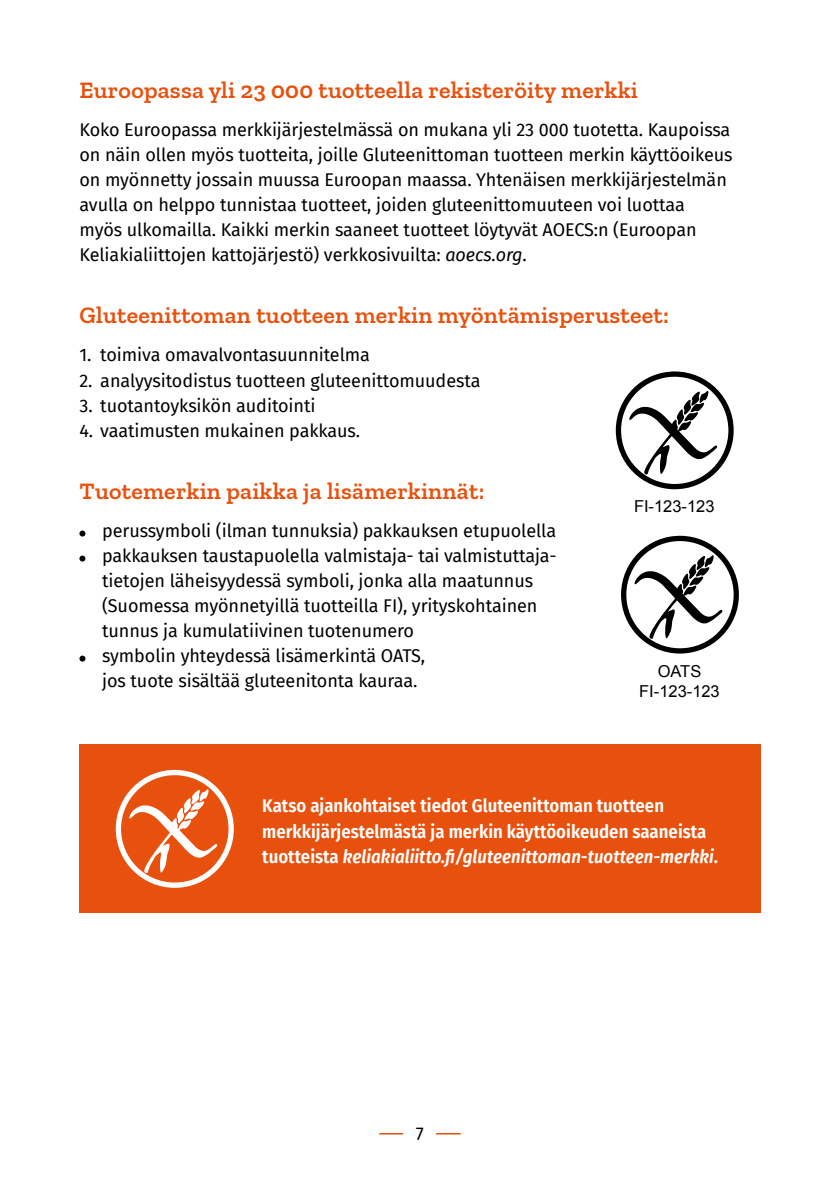
<style>
.page{position:relative;width:840px;height:1191px;background:#fff}
.page>*{position:absolute;margin:0;border:0;box-sizing:border-box;transform-origin:0 0}
.t1{font:600 24px "Zilla Slab";letter-spacing:.01em;color:#e8510d}
.t2{font:600 18.4px/25.4px "Fira Sans Condensed";letter-spacing:.005em;color:#fff}
.t3{font:18px/25px "Fira Sans";letter-spacing:-.005em;color:#000}
.t4{font:16.4px/20.2px "Arial";color:#000;text-align:center}
.s1{font-style:italic}
</style>
<div class="page">
<hr style="left:379px;top:1133px;width:81px;height:1px;background:#e8510d">
<div style="left:403px;top:1122px;width:33px;height:25px;background:#fff"></div>
<svg style="left:79px;top:530px;width:6px;height:6px"></svg>
<svg style="left:79px;top:555px;width:6px;height:6px"></svg>
<svg style="left:79px;top:655px;width:6px;height:6px"></svg>
<div style="left:79px;top:744px;width:681px;height:169px;background:#e8510d"></div>
<svg style="left:115px;top:769px;width:119px;height:119px"></svg>
<svg style="left:621px;top:535px;width:117px;height:119px"></svg>
<svg style="left:615px;top:371px;width:118px;height:118px"></svg>
<h1 class="t1" style="left:79px;top:77px;width:559px">Euroopassa yli 23 000 tuotteella rekisteröity merkki</h1>
<p class="t3" style="left:79px;top:117px;width:654px">Koko Euroopassa merkkijärjestelmässä on mukana yli 23 000 tuotetta. Kaupoissa on näin ollen myös tuotteita, joille Gluteenittoman tuotteen merkin käyttöoikeus on myönnetty jossain muussa Euroopan maassa. Yhtenäisen merkkijärjestelmän avulla on helppo tunnistaa tuotteet, joiden gluteenittomuuteen voi luottaa<br>myös ulkomailla. Kaikki merkin saaneet tuotteet löytyvät AOECS:n (Euroopan Keliakialiittojen kattojärjestö) verkkosivuilta: <span class="s1">aoecs.org</span>.</p>
<h1 class="t1" style="left:79px;top:302px;width:590px">Gluteenittoman tuotteen merkin myöntämisperusteet:</h1>
<p class="t3" style="left:79px;top:342px;width:292px">1. toimiva omavalvontasuunnitelma</p>
<p class="t3" style="left:79px;top:367px;width:402px">2. analyysitodistus tuotteen gluteenittomuudesta</p>
<p class="t3" style="left:79px;top:392px;width:237px">3. tuotantoyksikön auditointi</p>
<p class="t3" style="left:79px;top:417px;width:282px">4. vaatimusten mukainen pakkaus.</p>
<h1 class="t1" style="left:79px;top:477px;width:406px">Tuotemerkin paikka ja lisämerkinnät:</h1>
<p class="t3" style="left:102px;top:517px;width:455px">perussymboli (ilman tunnuksia) pakkauksen etupuolella pakkauksen taustapuolella valmistaja- tai valmistuttaja&shy;tietojen läheisyydessä symboli, jonka alla maatunnus (Suomessa myönnetyillä tuotteilla FI), yrityskohtainen tunnus ja kumulatiivinen tuotenumero<br>symbolin yhteydessä lisämerkintä OATS,<br>jos tuote sisältää gluteenitonta kauraa.</p>
<p class="t4" style="left:633px;top:496px;width:82px">FI-123-123</p>
<p class="t4" style="left:639px;top:661px;width:82px">OATS<br>FI-123-123</p>
<p class="t2" style="left:262px;top:792px;width:457px">Katso ajankohtaiset tiedot Gluteenittoman tuotteen merkkijärjestelmästä ja merkin käyttöoikeuden saaneista tuotteista <span class="s1">keliakialiitto.fi/gluteenittoman-tuotteen-merkki</span>.</p>
<p class="t3" style="left:416px;top:1120px;width:9px">7</p>
</div>
